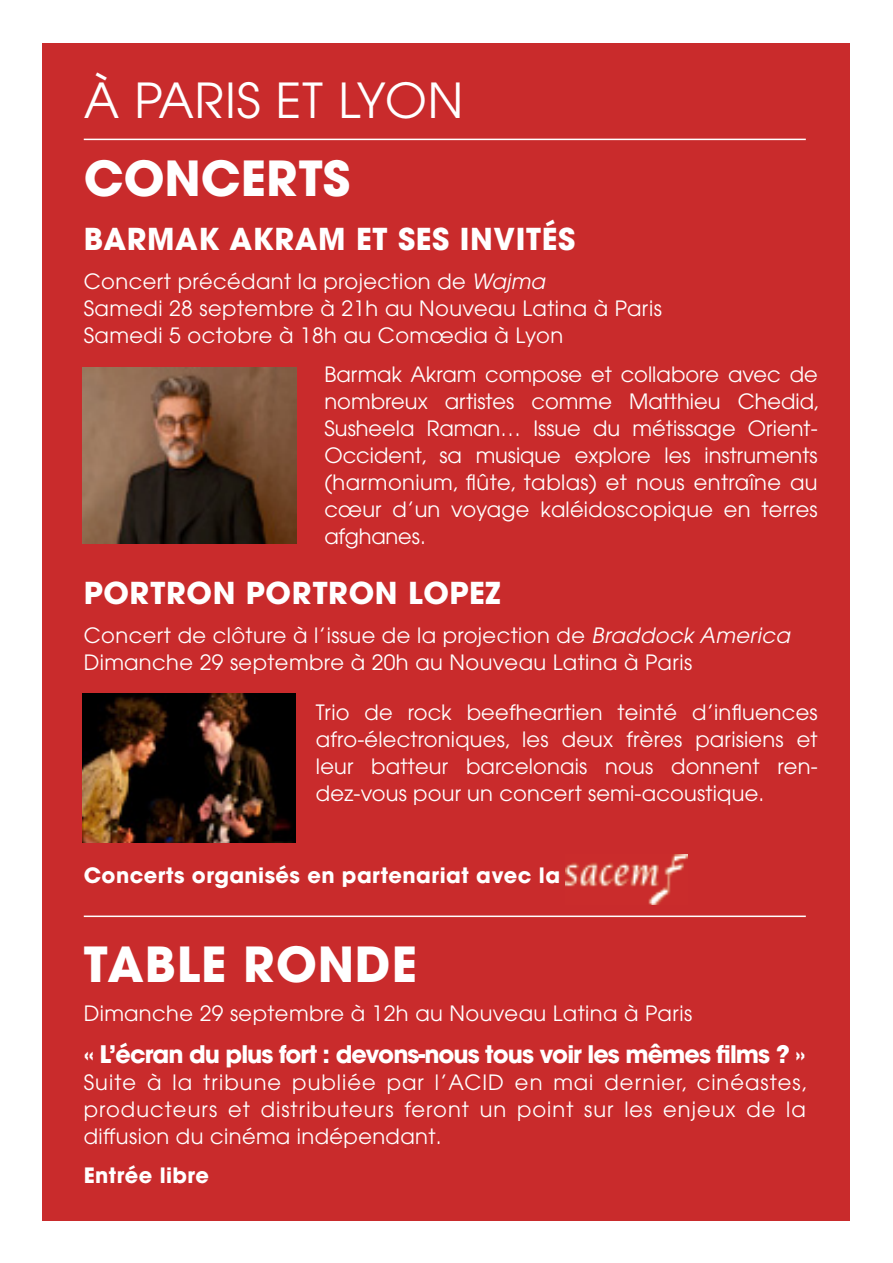
<style>
.page{position:relative;width:893px;height:1263px;background:#fff}
.page>*{position:absolute;margin:0;border:0;box-sizing:border-box;transform-origin:0 0}
.t1{font:48px "Avant Garde";letter-spacing:.02em;color:#fff}
.t2{font:700 48px "Avant Garde";letter-spacing:.02em;color:#fff}
.t3{font:700 48px "Avant Garde";color:#fff}
.t4{font:700 30px "Avant Garde";letter-spacing:.02em;color:#fff}
.t5{font:700 24px "Avant Garde";letter-spacing:-.04em;color:#fff}
.t6{font:21px/27px "Avant Garde";letter-spacing:.02em;color:#fff;text-align:justify}
.t7{font:700 21px "Avant Garde";letter-spacing:.02em;color:#fff}
.s1{font-style:italic}
</style>
<div class="page">
<div style="left:43px;top:43px;width:807px;height:1177px;background:#c92b2c"></div>
<img style="left:566px;top:855px;width:121px;height:49px">
<img style="left:83px;top:368px;width:214px;height:175px">
<img style="left:83px;top:693px;width:213px;height:150px">
<hr style="left:84px;top:139px;width:722px;height:1px;background:#fff">
<hr style="left:84px;top:915px;width:722px;height:2px;background:#fff">
<h1 class="t1" style="left:84px;top:72px;width:381px">À PARIS ET LYON</h1>
<h1 class="t3" style="left:84px;top:147px;width:268px">CONCERTS</h1>
<h2 class="t4" style="left:84px;top:220px;width:493px">BARMAK AKRAM ET SES INVITÉS</h2>
<p class="t6" style="left:84px;top:268px;width:580px;text-align:left">Concert précédant la projection de <span class="s1">Wajma<br></span>Samedi 28 septembre à 21h au Nouveau Latina à Paris<br>Samedi 5 octobre à 18h au Comœdia à Lyon</p>
<p class="t6" style="left:324px;top:361px;width:497px">Barmak Akram compose et collabore avec de nombreux artistes comme Matthieu Chedid, Susheela Raman… Issue du métissage Orient-Occident, sa musique explore les instruments (harmonium, flûte, tablas) et nous entraîne au cœur d’un voyage kaléidoscopique en terres afghanes.</p>
<h2 class="t4" style="left:84px;top:574px;width:418px">PORTRON PORTRON LOPEZ</h2>
<p class="t6" style="left:84px;top:622px;width:707px">Concert de clôture à l’issue de la projection de <span class="s1">Braddock America<br></span>Dimanche 29 septembre à 20h au Nouveau Latina à Paris</p>
<p class="t6" style="left:316px;top:699px;width:503px">Trio de rock beefheartien teinté d’influences afro-électroniques, les deux frères parisiens et leur batteur barcelonais nous donnent ren&shy;dez-vous pour un concert semi-acoustique.</p>
<p class="t7" style="left:84px;top:862px;width:562px">Concerts organisés en partenariat avec la SACEM</p>
<h1 class="t2" style="left:84px;top:933px;width:335px">TABLE RONDE</h1>
<p class="t6" style="left:84px;top:1000px;width:610px">Dimanche 29 septembre à 12h au Nouveau Latina à Paris</p>
<p class="t5" style="left:84px;top:1039px;width:723px">« L’écran du plus fort : devons-nous tous voir les mêmes films ? »</p>
<p class="t6" style="left:84px;top:1069px;width:726px">Suite à la tribune publiée par l’ACID en mai dernier, cinéastes, producteurs et distributeurs feront un point sur les enjeux de la diffusion du cinéma indépendant.</p>
<p class="t7" style="left:84px;top:1162px;width:127px">Entrée libre</p>
</div>
